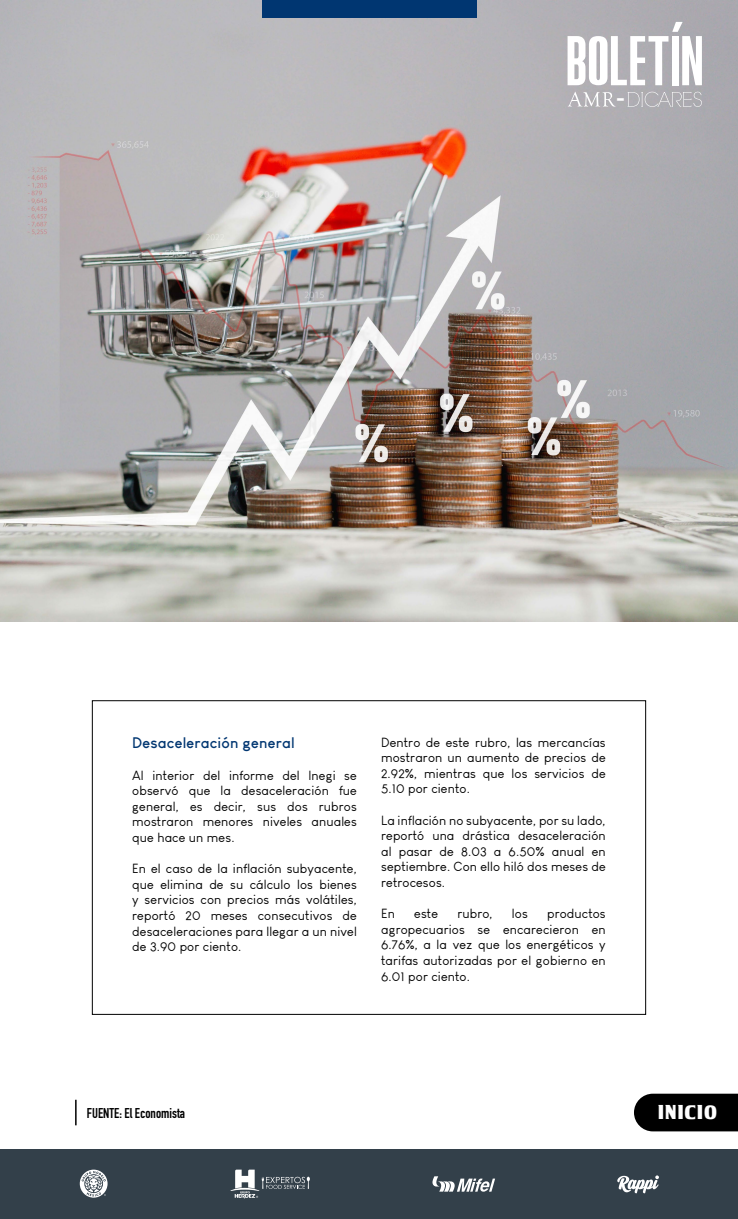
<style>
.page{position:relative;width:738px;height:1219px;background:#fff}
.page>*{position:absolute;margin:0;border:0;box-sizing:border-box;transform-origin:0 0}
.t1{font:55px "Pirrata";color:#fff}
.t2{font:23.1px "Pirrata";color:#fff}
.t3{font:20px "Tobago Poster";letter-spacing:.05em;color:#fff}
.t4{font:700 15px "Louis George Cafe";letter-spacing:.01em;color:#003671}
.t5{font:700 14px "DIN Condensed";color:#000}
.t6{font:13px/15.6px "Louis George Cafe";letter-spacing:.01em;color:#000;text-align:justify}
</style>
<div class="page">
<img style="left:0;top:0;width:737px;height:622px">
<div style="left:0;top:1149px;width:737px;height:70px;background:#33404a"></div>
<svg style="left:80px;top:1170px;width:27px;height:28px"></svg>
<svg style="left:617px;top:1175px;width:41px;height:18px"></svg>
<svg style="left:230px;top:1170px;width:79px;height:28px"></svg>
<svg style="left:432px;top:1176px;width:62px;height:16px"></svg>
<div style="left:261px;top:0;width:215px;height:17px;background:#003671"></div>
<hr style="left:75px;top:1100px;width:2px;height:25px;background:#000">
<div style="left:634px;top:1094px;width:103px;height:37px;background:#000"></div>
<svg style="left:567px;top:92px;width:48px;height:15px"></svg>
<svg style="left:627px;top:92px;width:74px;height:15px"></svg>
<svg style="left:671px;top:22px;width:11px;height:10px"></svg>
<h1 class="t1" style="left:565px;top:32px;width:139px">BOLETIN</h1>
<h2 class="t2" style="left:616px;top:86px;width:10px">-</h2>
<p class="t4" style="left:132px;top:733px;width:164px">Desaceleración general</p>
<p class="t6" style="left:132px;top:767px;width:226px">Al interior del informe del Inegi se observó que la desaceleración fue general, es decir, sus dos rubros mostraron menores niveles anuales que hace un mes.</p>
<p class="t6" style="left:132px;top:861px;width:226px">En el caso de la inflación subyacente, que elimina de su cálculo los bienes y servicios con precios más volátiles, reportó 20 meses consecutivos de desaceleraciones para llegar a un nivel de 3.90 por ciento.</p>
<p class="t6" style="left:381px;top:734px;width:226px">Dentro de este rubro, las mercancías mostraron un aumento de precios de 2.92%, mientras que los servicios de 5.10 por ciento.</p>
<p class="t6" style="left:381px;top:812px;width:226px">La inflación no subyacente, por su lado, reportó una drástica desaceleración al pasar de 8.03 a 6.50% anual en septiembre. Con ello hiló dos meses de retrocesos.</p>
<p class="t6" style="left:381px;top:906px;width:15px">En</p>
<p class="t6" style="left:414px;top:906px;width:25px">este</p>
<p class="t6" style="left:457px;top:906px;width:37px">rubro,</p>
<p class="t6" style="left:511px;top:906px;width:17px">los</p>
<p class="t6" style="left:381px;top:906px;width:226px;text-indent:166px">productos agropecuarios se encarecieron en 6.76%, a la vez que los energéticos y tarifas autorizadas por el gobierno en 6.01 por ciento.</p>
<p class="t5" style="left:87px;top:1104px;width:99px">FUENTE: El Economista</p>
<h3 class="t3" style="left:656px;top:1100px;width:60px">INICIO</h3>
</div>
